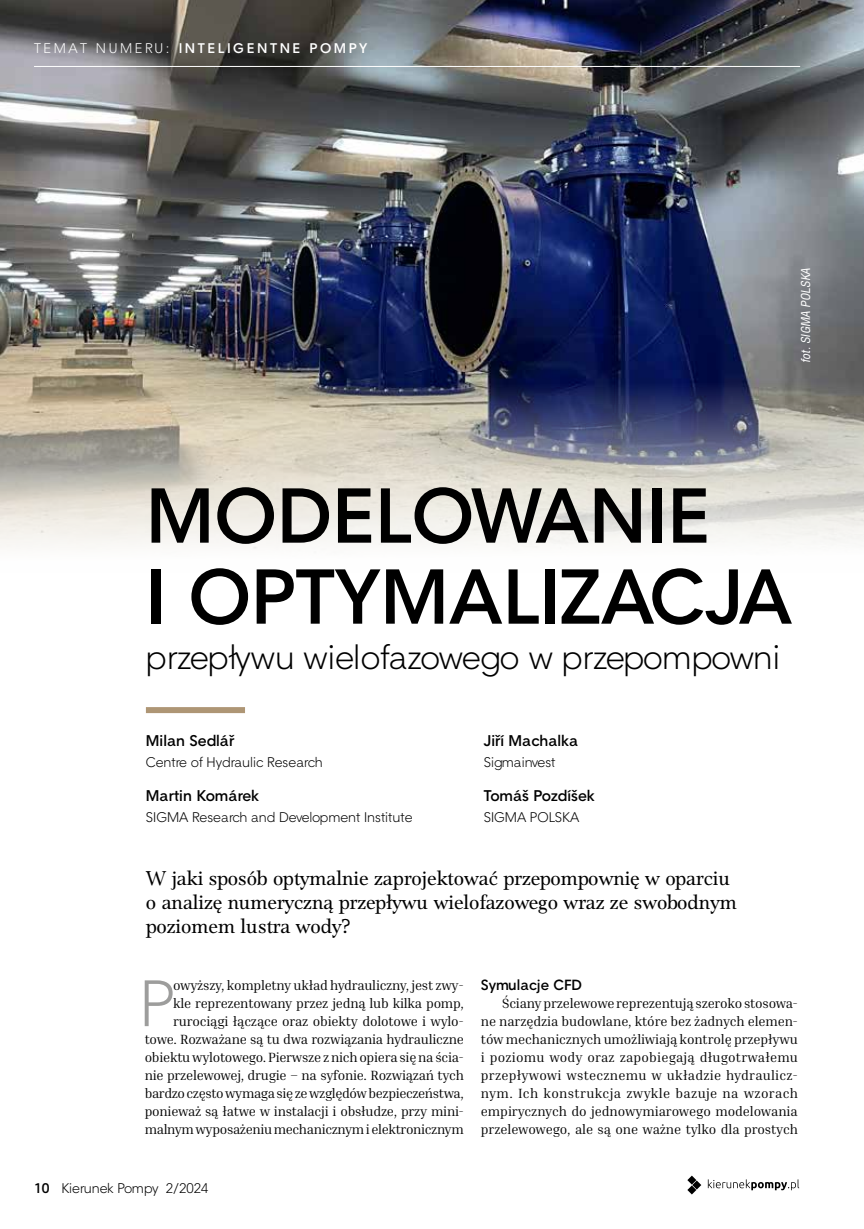
<style>
.page{position:relative;width:864px;height:1229px;background:#fff}
.page>*{position:absolute;margin:0;border:0;box-sizing:border-box;transform-origin:0 0}
.t1{font:700 75px/81px "Straight EFN";color:#000}
.t2{font:63.15px "Straight EFN";color:#9d9d9c}
.t3{font:33px "Straight EFN";letter-spacing:-.025em;color:#000}
.t4{font:21px/24px "Platea EFN";color:#000}
.t5{font:700 15px "Straight EFN";color:#000}
.t6{font:700 14.25px "Straight EFN";color:#000}
.t7{font:13.5px/18px "Inria Serif";letter-spacing:-.02em;color:#000;text-align:right}
.t8{font:13.5px "Straight EFN";color:#000}
.t9{font:700 13.5px "Straight EFN";letter-spacing:.19em;color:#fff}
.t10{font:italic 12px "Switzerland Condensed";color:#fff}
.s1{font-weight:400}
.s2{font-weight:700}
</style>
<div class="page">
<img style="left:0;top:0;width:863px;height:549px">
<hr style="left:34px;top:66px;width:765px;height:1px;background:#fff">
<div style="left:146px;top:707px;width:99px;height:6px;background:#ae9675"></div>
<svg style="left:707px;top:1179px;width:91px;height:11px"></svg>
<svg style="left:687px;top:1175px;width:14px;height:19px"></svg>
<p class="t9" style="left:34px;top:40px;width:335px"><span class="s1">TEMAT NUMERU:</span> INTELIGENTNE POMPY</p>
<p class="t10" style="left:798px;top:363px;width:97px;rotate:-90deg">fot. SIGMA POLSKA</p>
<h1 class="t1" style="left:146px;top:476px;width:647px">MODELOWANIE<br>I OPTYMALIZACJA</h1>
<h3 class="t3" style="left:146px;top:637px;width:635px">przepływu wielofazowego w przepompowni</h3>
<p class="t5" style="left:146px;top:732px;width:90px">Milan Sedlář</p>
<p class="t8" style="left:146px;top:755px;width:178px">Centre of Hydraulic Research</p>
<p class="t5" style="left:146px;top:786px;width:115px">Martin Komárek</p>
<p class="t8" style="left:146px;top:809px;width:268px">SIGMA Research and Development Institute</p>
<p class="t5" style="left:483px;top:732px;width:96px">Jiří Machalka</p>
<p class="t8" style="left:483px;top:755px;width:73px">Sigmainvest</p>
<p class="t5" style="left:483px;top:786px;width:112px">Tomáš Pozdíšek</p>
<p class="t8" style="left:483px;top:809px;width:97px">SIGMA POLSKA</p>
<h3 class="t4" style="left:146px;top:866px;width:592px">W jaki sposób optymalnie zaprojektować przepompownię w oparciu o analizę numeryczną przepływu wielofazowego wraz ze swobodnym poziomem lustra wody?</h3>
<p class="t7" style="left:145px;top:976px;width:320px">owyższy, kompletny układ hydrauliczny, jest zwy-<br>kle reprezentowany przez jedną lub kilka pomp, rurociągi łączące oraz obiekty dolotowe i wylo&shy;towe. Rozważane są tu dwa rozwiązania hydrauliczne obiektu wylotowego. Pierwsze z nich opiera się na ścia&shy;nie przelewowej, drugie – na syfonie. Rozwiązań tych bardzo często wymaga się ze względów bezpieczeństwa, ponieważ są łatwe w instalacji i obsłudze, przy mini&shy;malnym wyposażeniu mechanicznym i elektronicznym</p>
<p class="t6" style="left:480px;top:976px;width:103px">Symulacje CFD</p>
<h2 class="t2" style="left:139px;top:966px;width:36px">P</h2>
<p class="t7" style="left:480px;top:994px;width:318px;text-align:justify;text-indent:21px">Ściany przelewowe reprezentują szeroko stosowa&shy;ne narzędzia budowlane, które bez żadnych elemen&shy;tów mechanicznych umożliwiają kontrolę przepływu i poziomu wody oraz zapobiegają długotrwałemu przepływowi wstecznemu w układzie hydraulicz&shy;nym. Ich konstrukcja zwykle bazuje na wzorach empirycznych do jednowymiarowego modelowania przelewowego, ale są one ważne tylko dla prostych</p>
<p class="t8" style="left:34px;top:1180px;width:176px"><span class="s2">10</span> Kierunek Pompy 2/2024</p>
</div>
